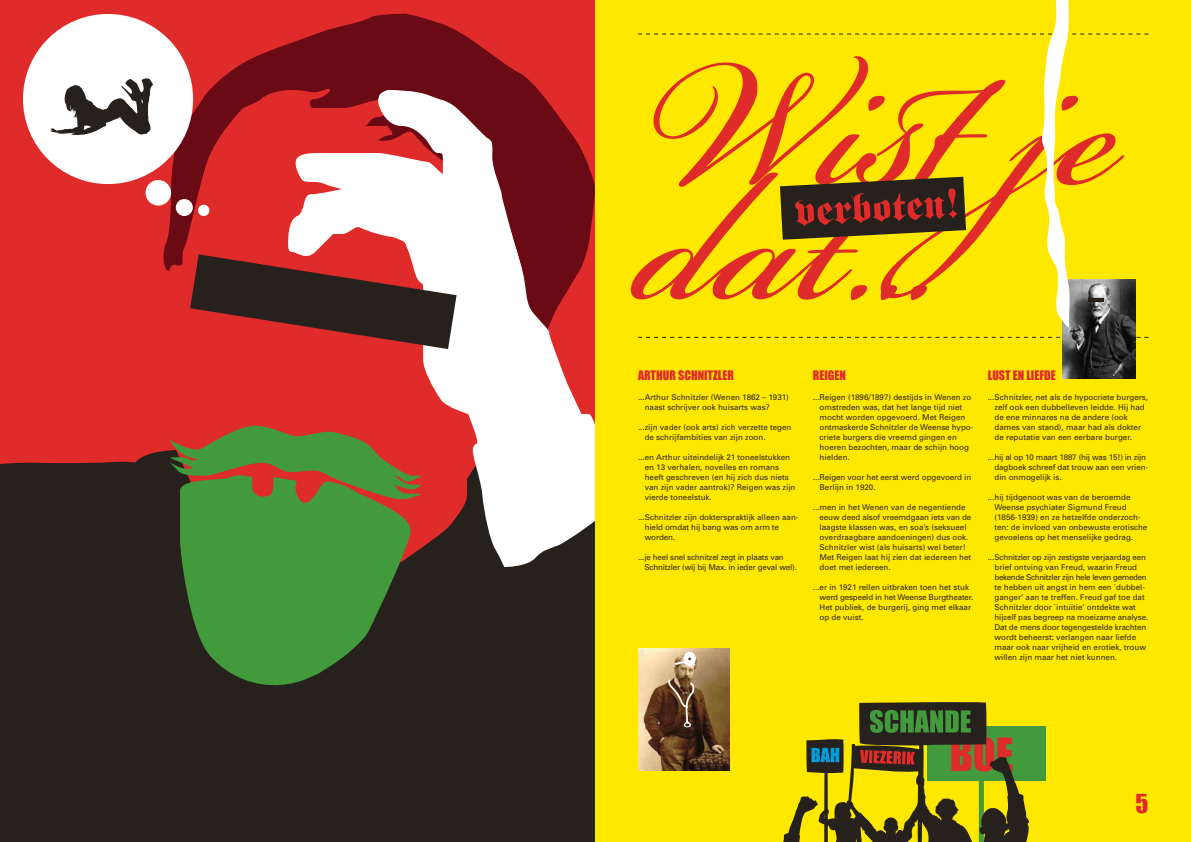
<style>
.page{position:relative;width:1191px;height:842px;background:#fff}
.page>*{position:absolute;margin:0;border:0;box-sizing:border-box;transform-origin:0 0}
.t1{font:285px "Bickham Script Pro";color:#df2b2a}
.t2{font:42px "Impact";color:#df2b2a}
.t3{font:24px "Impact";color:#df2b2a}
.t4{font:12px "Impact";color:#df2b2a}
.t5{font:8px/10px "Univers";color:#32261c}
.t6{font:8px/10px "Univers";letter-spacing:-.02em;color:#32261c}
</style>
<div class="page">
<div style="left:0;top:0;width:595px;height:747px;background:#df2b2a"></div>
<div style="left:0;top:462px;width:595px;height:380px;background:#27211e"></div>
<svg style="left:162px;top:14px;width:421px;height:255px"></svg>
<svg style="left:166px;top:85px;width:386px;height:341px"></svg>
<div style="left:72px;top:450px;width:162px;height:316px;background:#27211e"></div>
<svg style="left:288px;top:153px;width:307px;height:414px"></svg>
<svg style="left:190px;top:90px;width:332px;height:259px"></svg>
<div style="left:23px;top:14px;width:170px;height:170px;background:#fff;border-radius:50%"></div>
<div style="left:145px;top:180px;width:26px;height:26px;background:#fff;border-radius:50%"></div>
<svg style="left:180px;top:500px;width:230px;height:188px;background:#3d7f36"></svg>
<svg style="left:169px;top:426px;width:252px;height:74px"></svg>
<div style="left:176px;top:199px;width:17px;height:17px;background:#fff;border-radius:50%"></div>
<div style="left:198px;top:205px;width:11px;height:11px;background:#fff;border-radius:50%"></div>
<svg style="left:50px;top:78px;width:103px;height:57px"></svg>
<div style="left:595px;top:0;width:596px;height:842px;background:#ffe800"></div>
<img style="left:639px;top:648px;width:90px;height:122px">
<svg style="left:638px;top:337px;width:510px;height:1px"></svg>
<img style="left:1062px;top:330px;width:73px;height:48px">
<svg style="left:666px;top:678px;width:28px;height:48px"></svg>
<div style="left:683px;top:652px;width:13px;height:14px;background:#fff;border-radius:50%"></div>
<svg style="left:673px;top:657px;width:23px;height:10px"></svg>
<svg style="left:638px;top:0;width:510px;height:330px"></svg>
<svg style="left:783px;top:702px;width:263px;height:140px"></svg>
<hr style="left:1088px;top:298px;width:15px;height:3px;background:#27211e">
<h1 class="t1" style="left:638px;top:-83px;width:577px">Wist je</h1>
<h1 class="t1" style="left:638px;top:33px;width:301px">dat...</h1>
<h3 class="t4" style="left:638px;top:366px;width:97px">ARTHUR SCHNITZLER</h3>
<p class="t5" style="left:644px;top:392px;width:146px;text-indent:-7px">...Arthur Schnitzler (Wenen 1862 – 1931) naast schrijver ook huisarts was?</p>
<p class="t5" style="left:644px;top:422px;width:148px;text-indent:-7px">...zijn vader (ook arts) zich verzette tegen de schrijfambities van zijn zoon.</p>
<p class="t5" style="left:644px;top:452px;width:152px;text-indent:-7px">...en Arthur uiteindelijk 21 toneelstukken en 13 verhalen, novelles en romans heeft geschreven (en hij zich dus niets van zijn vader aantrok)? Reigen was zijn vierde toneelstuk.</p>
<p class="t5" style="left:644px;top:512px;width:155px;text-indent:-7px">...Schnitzler zijn dokterspraktijk alleen aan&shy;hield omdat hij bang was om arm te worden.</p>
<p class="t6" style="left:644px;top:552px;width:154px;text-indent:-6px">...je heel snel schnitzel zegt in plaats van<br>Schnitzler (wij bij Max. in ieder geval wel).</p>
<h3 class="t4" style="left:813px;top:366px;width:35px">REIGEN</h3>
<p class="t5" style="left:819px;top:392px;width:155px;text-indent:-7px">...Reigen (1896/1897) destijds in Wenen zo omstreden was, dat het lange tijd niet mocht worden opgevoerd. Met Reigen ontmaskerde Schnitzler de Weense hypo&shy;criete burgers die vreemd gingen en hoeren bezochten, maar de schijn hoog hielden.</p>
<p class="t5" style="left:819px;top:472px;width:153px;text-indent:-7px">...Reigen voor het eerst werd opgevoerd in<br>Berlijn in 1920.</p>
<p class="t5" style="left:819px;top:502px;width:153px;text-indent:-7px">...men in het Wenen van de negentiende eeuw deed alsof vreemdgaan iets van de laagste klassen was, en soa’s (seksueel overdraagbare aandoeningen) dus ook.<br>Schnitzler wist (als huisarts) wel beter!<br>Met Reigen laat hij zien dat iedereen het doet met iedereen.</p>
<p class="t5" style="left:819px;top:582px;width:155px;text-indent:-7px">...er in 1921 rellen uitbraken toen het stuk werd gespeeld in het Weense Burgtheater.<br>Het publiek, de burgerij, ging met elkaar op de vuist.</p>
<h3 class="t4" style="left:987px;top:366px;width:69px">LUST EN LIEFDE</h3>
<p class="t5" style="left:994px;top:392px;width:155px;text-indent:-7px">...Schnitzler, net als de hypocriete burgers, zelf ook een dubbelleven leidde. Hij had de ene minnares na de andere (ook dames van stand), maar had als dokter de reputatie van een eerbare burger.</p>
<p class="t5" style="left:994px;top:452px;width:155px;text-indent:-7px">...hij al op 10 maart 1887 (hij was 15!) in zijn dagboek schreef dat trouw aan een vrien&shy;din onmogelijk is.</p>
<p class="t5" style="left:994px;top:492px;width:154px;text-indent:-7px">...hij tijdgenoot was van de beroemde Weense psychiater Sigmund Freud (1856-1939) en ze hetzelfde onderzoch&shy;ten: de invloed van onbewuste erotische gevoelens op het menselijke gedrag.</p>
<p class="t5" style="left:994px;top:552px;width:155px;text-indent:-7px">...Schnitzler op zijn zestigste verjaardag een brief ontving van Freud, waarin Freud bekende Schnitzler zijn hele leven gemeden te hebben uit angst in hem een `dubbel&shy;ganger’ aan te treffen. Freud gaf toe dat Schnitzler door `intuïtie’ ontdekte wat hijzelf pas begreep na moeizame analyse.<br>Dat de mens door tegengestelde krachten wordt beheerst: verlangen naar liefde maar ook naar vrijheid en erotiek, trouw willen zijn maar het niet kunnen.</p>
<h2 class="t2" style="left:949px;top:722px;width:65px">BOE</h2>
<h3 class="t3" style="left:1135px;top:785px;width:14px">5</h3>
</div>
